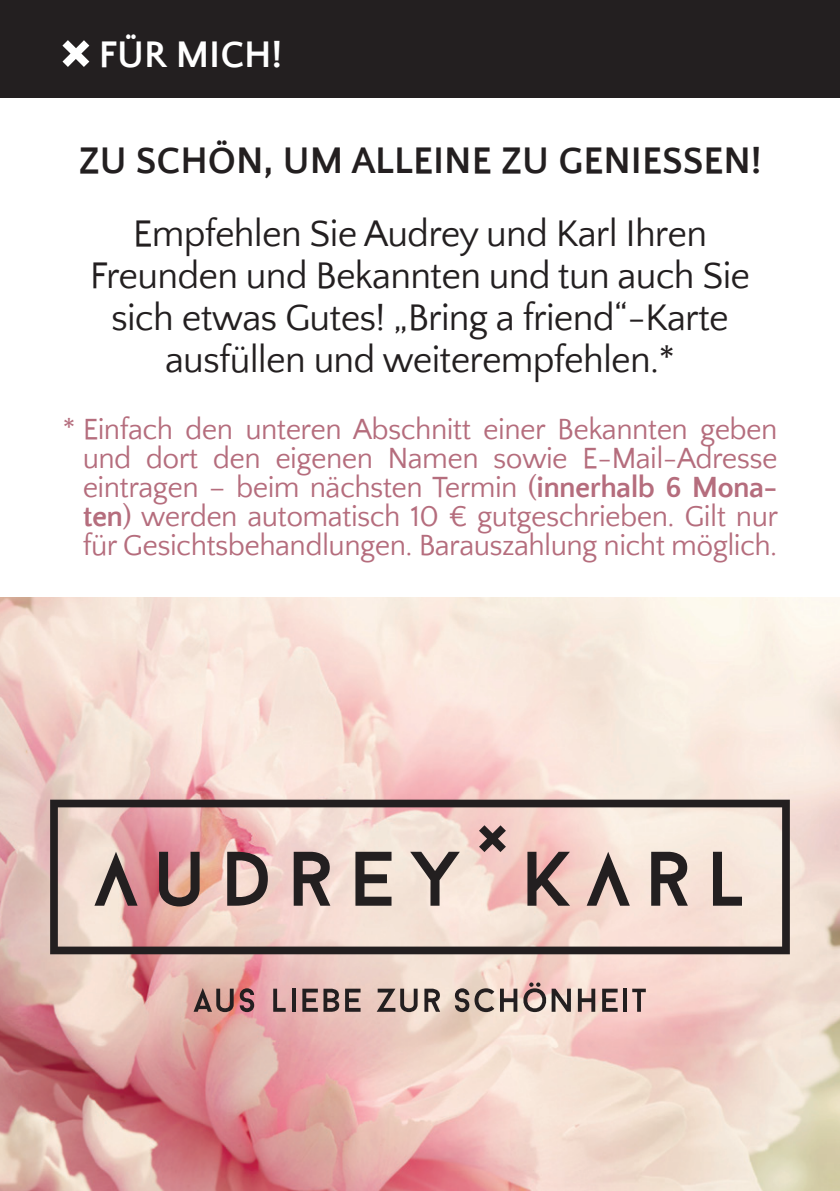
<style>
.page{position:relative;width:840px;height:1191px;background:#fff}
.page>*{position:absolute;margin:0;border:0;box-sizing:border-box;transform-origin:0 0}
.t1{font:38px/42px "Quattrocento Sans";letter-spacing:-.02em;color:#231f20;text-align:center}
.t2{font:700 38px "Quattrocento Sans";color:#231f20}
.t3{font:700 38px "Quattrocento Sans";color:#fff}
.t4{font:30px/29.2px "Quattrocento Sans";letter-spacing:-.02em;color:#b56d7d;text-align:justify}
.s1{font-weight:700}
</style>
<div class="page">
<div style="left:0;top:0;width:839px;height:98px;background:#231f20"></div>
<img style="left:0;top:597px;width:839px;height:594px">
<svg style="left:50px;top:799px;width:739px;height:155px;background:#d4b9b2"></svg>
<svg style="left:193px;top:988px;width:40px;height:24px"></svg>
<svg style="left:239px;top:988px;width:15px;height:24px"></svg>
<svg style="left:273px;top:988px;width:12px;height:23px"></svg>
<svg style="left:291px;top:988px;width:4px;height:23px"></svg>
<svg style="left:302px;top:988px;width:15px;height:23px"></svg>
<svg style="left:323px;top:988px;width:16px;height:23px"></svg>
<svg style="left:345px;top:988px;width:15px;height:23px"></svg>
<svg style="left:376px;top:988px;width:41px;height:24px"></svg>
<svg style="left:424px;top:988px;width:16px;height:23px"></svg>
<svg style="left:454px;top:982px;width:116px;height:30px;background:#b09d95"></svg>
<svg style="left:577px;top:988px;width:18px;height:23px"></svg>
<svg style="left:602px;top:988px;width:15px;height:23px"></svg>
<hr style="left:623px;top:988px;width:4px;height:23px;background:#231f20">
<svg style="left:632px;top:988px;width:13px;height:23px"></svg>
<svg style="left:94px;top:851px;width:43px;height:54px;background:#a68e89"></svg>
<svg style="left:159px;top:851px;width:40px;height:55px;background:#886662"></svg>
<svg style="left:227px;top:851px;width:41px;height:54px;background:#83706e"></svg>
<svg style="left:355px;top:851px;width:36px;height:54px;background:#79706b"></svg>
<svg style="left:410px;top:851px;width:49px;height:54px;background:#b6a8a0"></svg>
<svg style="left:527px;top:851px;width:42px;height:54px;background:#8d726f"></svg>
<svg style="left:586px;top:851px;width:43px;height:54px;background:#ad9b94"></svg>
<svg style="left:712px;top:851px;width:29px;height:54px;background:#a0938d"></svg>
<svg style="left:293px;top:851px;width:37px;height:54px;background:#736564"></svg>
<svg style="left:650px;top:851px;width:37px;height:54px;background:#766c68"></svg>
<svg style="left:478px;top:825px;width:27px;height:27px"></svg>
<svg style="left:62px;top:40px;width:27px;height:27px"></svg>
<p class="t3" style="left:99px;top:35px;width:185px">FÜR MICH!</p>
<p class="t2" style="left:79px;top:140px;width:683px">ZU SCHÖN, UM ALLEINE ZU GENIESSEN!</p>
<p class="t1" style="left:90px;top:214px;width:661px">Empfehlen Sie Audrey und Karl Ihren Freunden und Bekannten und tun auch Sie sich etwas Gutes! „Bring a friend“-Karte ausfüllen und weiterempfehlen.*</p>
<p class="t4" style="left:83px;top:415px;width:696px;text-indent:-20px">* Einfach den unteren Abschnitt einer Bekannten geben und dort den eigenen Namen sowie E-Mail-Adresse eintragen – beim nächsten Termin (<span class="s1">innerhalb 6 Mona&shy;ten</span>) werden automatisch 10 € gutgeschrieben. Gilt nur für Gesichtsbehandlungen. Barauszahlung nicht möglich.</p>
</div>
